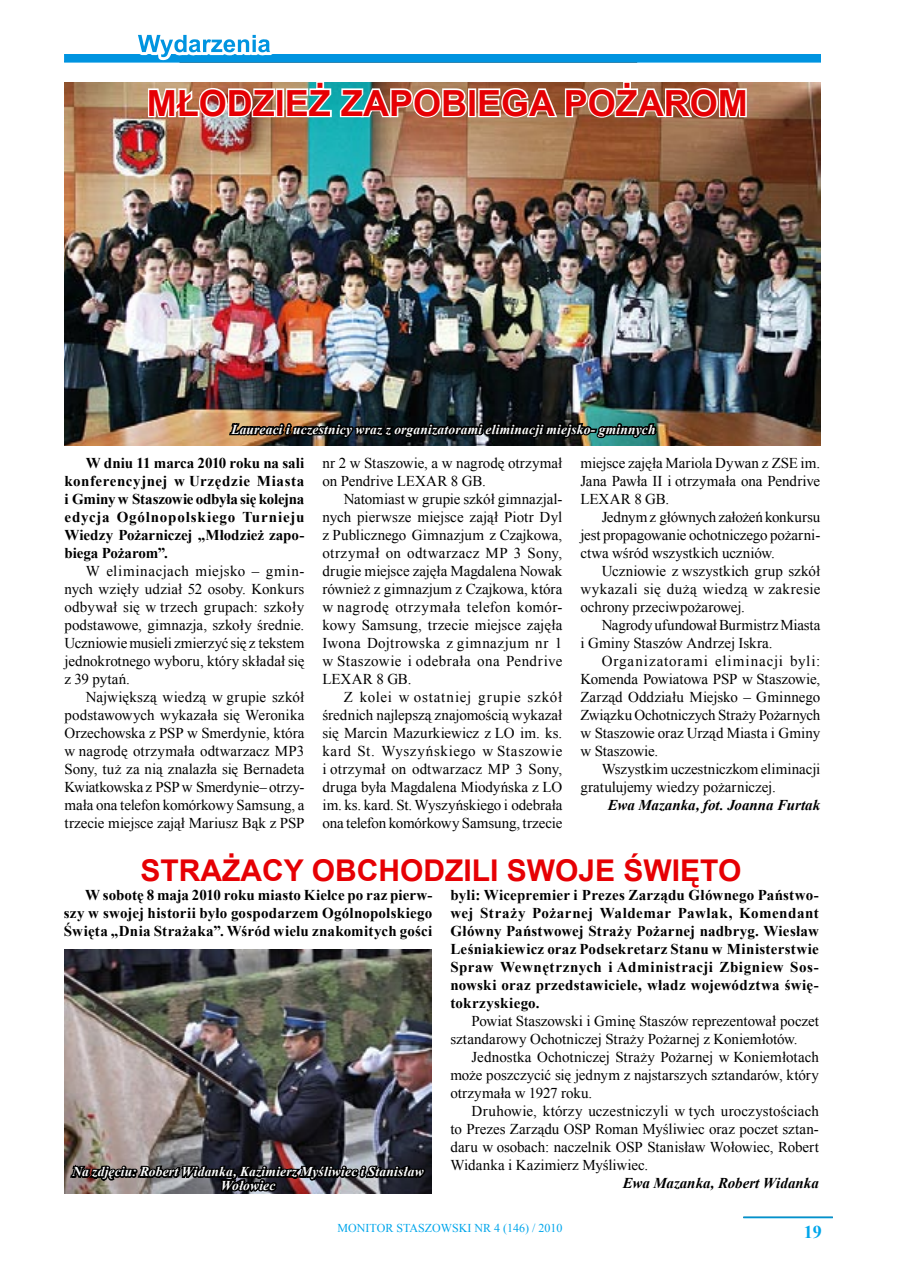
<style>
.page{position:relative;width:904px;height:1276px;background:#fff}
.page>*{position:absolute;margin:0;border:0;box-sizing:border-box;transform-origin:0 0}
.t1{font:700 36px "Arial";color:#e60004}
.t2{font:700 30px "Arial";color:#e60004}
.t3{font:700 18px "Times New Roman";color:#00a6eb}
.t4{font:15px/18px "Times New Roman";color:#000;text-align:justify}
.t5{font:700 15px/18px "Times New Roman";letter-spacing:.015em;color:#000;text-align:justify}
.t6{font:italic 700 15px "Times New Roman";color:#000}
.t7{font:italic 700 13.5px "Times New Roman";letter-spacing:.015em;color:#fbfcfc}
.t8{font:italic 700 13.5px/13.5px "Times New Roman";letter-spacing:.015em;color:#fdfefe;text-align:center}
.t9{font:12px "Times New Roman";color:#00a6eb}
</style>
<div class="page">
<hr style="left:743px;top:1216px;width:89px;height:1px;background:#00a6eb">
<hr style="left:743px;top:1217px;width:89px;height:1px;background:#00a6eb">
<img style="left:65px;top:82px;width:755px;height:364px">
<img style="left:227px;top:294px;width:432px;height:152px">
<div style="left:65px;top:55px;width:755px;height:7px;background:#0094e0"></div>
<div style="left:64px;top:54px;width:756px;height:8px;border:1px solid #0094e0"></div>
<svg style="left:135px;top:34px;width:138px;height:26px"></svg>
<img style="left:65px;top:949px;width:366px;height:244px">
<img style="left:69px;top:1038px;width:359px;height:156px">
<img style="left:146px;top:82px;width:131px;height:37px">
<div style="left:276px;top:88px;width:8px;height:29px;border:3px solid #fff"></div>
<svg style="left:284px;top:82px;width:185px;height:37px"></svg>
<div style="left:468px;top:88px;width:8px;height:29px;border:3px solid #fff"></div>
<svg style="left:476px;top:82px;width:272px;height:38px"></svg>
<h1 class="t1" style="left:147px;top:79px;width:597px">MŁODZIEŻ ZAPOBIEGA POŻAROM</h1>
<p class="t7" style="left:231px;top:420px;width:425px">Laureaci i uczestnicy wraz z organizatorami eliminacji miejsko- gminnych</p>
<p class="t5" style="left:64px;top:454px;width:241px;text-indent:21px">W dniu 11 marca 2010 roku na sali konferencyjnej w Urzędzie Miasta i Gminy w Staszowie odbyła się kolejna edycja Ogólnopolskiego Turnieju Wiedzy Pożarniczej „Młodzież zapo&shy;biega Pożarom”.</p>
<p class="t4" style="left:64px;top:562px;width:241px;text-indent:21px">W eliminacjach miejsko – gmin&shy;nych wzięły udział 52 osoby. Konkurs odbywał się w trzech grupach: szkoły podstawowe, gimnazja, szkoły średnie.<br>Uczniowie musieli zmierzyć się z tekstem jednokrotnego wyboru, który składał się z 39 pytań.</p>
<p class="t4" style="left:64px;top:688px;width:241px;text-indent:21px">Największą wiedzą w grupie szkół podstawowych wykazała się Weronika Orzechowska z PSP w Smerdynie, która w nagrodę otrzymała odtwarzacz MP3<br>Sony, tuż za nią znalazła się Bernadeta Kwiatkowska z PSP w Smerdynie– otrzy&shy;mała ona telefon komórkowy Samsung, a trzecie miejsce zajął Mariusz Bąk z PSP</p>
<p class="t4" style="left:580px;top:454px;width:241px">miejsce zajęła Mariola Dywan z ZSE im.<br>Jana Pawła II i otrzymała ona Pendrive LEXAR 8 GB.</p>
<p class="t4" style="left:580px;top:508px;width:241px;text-indent:21px">Jednym z głównych założeń konkursu jest propagowanie ochotniczego pożarni&shy;ctwa wśród wszystkich uczniów.</p>
<p class="t4" style="left:580px;top:562px;width:241px;text-indent:21px">Uczniowie z wszystkich grup szkół wykazali się dużą wiedzą w zakresie ochrony przeciwpożarowej.</p>
<p class="t4" style="left:580px;top:616px;width:241px;text-indent:21px">Nagrody ufundował Burmistrz Miasta i Gminy Staszów Andrzej Iskra.</p>
<p class="t4" style="left:580px;top:652px;width:241px;text-indent:21px">Organizatorami eliminacji byli:<br>Komenda Powiatowa PSP w Staszowie, Zarząd Oddziału Miejsko – Gminnego Związku Ochotniczych Straży Pożarnych w Staszowie oraz Urząd Miasta i Gminy w Staszowie.</p>
<p class="t4" style="left:580px;top:760px;width:241px;text-indent:21px">Wszystkim uczestniczkom eliminacji gratulujemy wiedzy pożarniczej.</p>
<p class="t6" style="left:608px;top:795px;width:214px">Ewa Mazanka, fot. Joanna Furtak</p>
<p class="t4" style="left:322px;top:454px;width:241px">nr 2 w Staszowie, a w nagrodę otrzymał on Pendrive LEXAR 8 GB.</p>
<p class="t4" style="left:322px;top:490px;width:241px;text-indent:21px">Natomiast w grupie szkół gimnazjal&shy;nych pierwsze miejsce zajął Piotr Dyl z Publicznego Gimnazjum z Czajkowa, otrzymał on odtwarzacz MP 3 Sony, drugie miejsce zajęła Magdalena Nowak również z gimnazjum z Czajkowa, która w nagrodę otrzymała telefon komór&shy;kowy Samsung, trzecie miejsce zajęła Iwona Dojtrowska z gimnazjum nr 1 w Staszowie i odebrała ona Pendrive LEXAR 8 GB.</p>
<p class="t4" style="left:322px;top:688px;width:241px;text-indent:21px">Z kolei w ostatniej grupie szkół średnich najlepszą znajomością wykazał się Marcin Mazurkiewicz z LO im. ks. kard St. Wyszyńskiego w Staszowie i otrzymał on odtwarzacz MP 3 Sony, druga była Magdalena Miodyńska z LO im. ks. kard. St. Wyszyńskiego i odebrała ona telefon komórkowy Samsung, trzecie</p>
<h2 class="t2" style="left:140px;top:850px;width:602px">STRAŻACY OBCHODZILI SWOJE ŚWIĘTO</h2>
<p class="t5" style="left:64px;top:886px;width:370px;text-indent:21px">W sobotę 8 maja 2010 roku miasto Kielce po raz pierw&shy;szy w swojej historii było gospodarzem Ogólnopolskiego Święta „Dnia Strażaka”. Wśród wielu znakomitych gości</p>
<p class="t5" style="left:450px;top:886px;width:370px">byli: Wicepremier i Prezes Zarządu Głównego Państwo&shy;wej Straży Pożarnej Waldemar Pawlak, Komendant Główny Państwowej Straży Pożarnej nadbryg. Wiesław Leśniakiewicz oraz Podsekretarz Stanu w Ministerstwie Spraw Wewnętrznych i Administracji Zbigniew Sos&shy;nowski oraz przedstawiciele, władz województwa świę&shy;tokrzyskiego.</p>
<p class="t4" style="left:450px;top:1012px;width:370px;text-indent:21px">Powiat Staszowski i Gminę Staszów reprezentował poczet sztandarowy Ochotniczej Straży Pożarnej z Koniemłotów.</p>
<p class="t4" style="left:450px;top:1048px;width:370px;text-indent:21px">Jednostka Ochotniczej Straży Pożarnej w Koniemłotach może poszczycić się jednym z najstarszych sztandarów, który otrzymała w 1927 roku.</p>
<p class="t4" style="left:450px;top:1102px;width:370px;text-indent:21px">Druhowie, którzy uczestniczyli w tych uroczystościach to Prezes Zarządu OSP Roman Myśliwiec oraz poczet sztan&shy;daru w osobach: naczelnik OSP Stanisław Wołowiec, Robert Widanka i Kazimierz Myśliwiec.</p>
<p class="t6" style="left:622px;top:1173px;width:198px">Ewa Mazanka, Robert Widanka</p>
<p class="t8" style="left:72px;top:1164px;width:353px">Na zdjęciu: Robert Widanka, Kazimierz Myśliwiec i Stanisław<br>Wołowiec</p>
<p class="t9" style="left:337px;top:1220px;width:226px">MONITOR STASZOWSKI NR 4 (146) / 2010</p>
<p class="t3" style="left:804px;top:1219px;width:19px">19</p>
</div>
